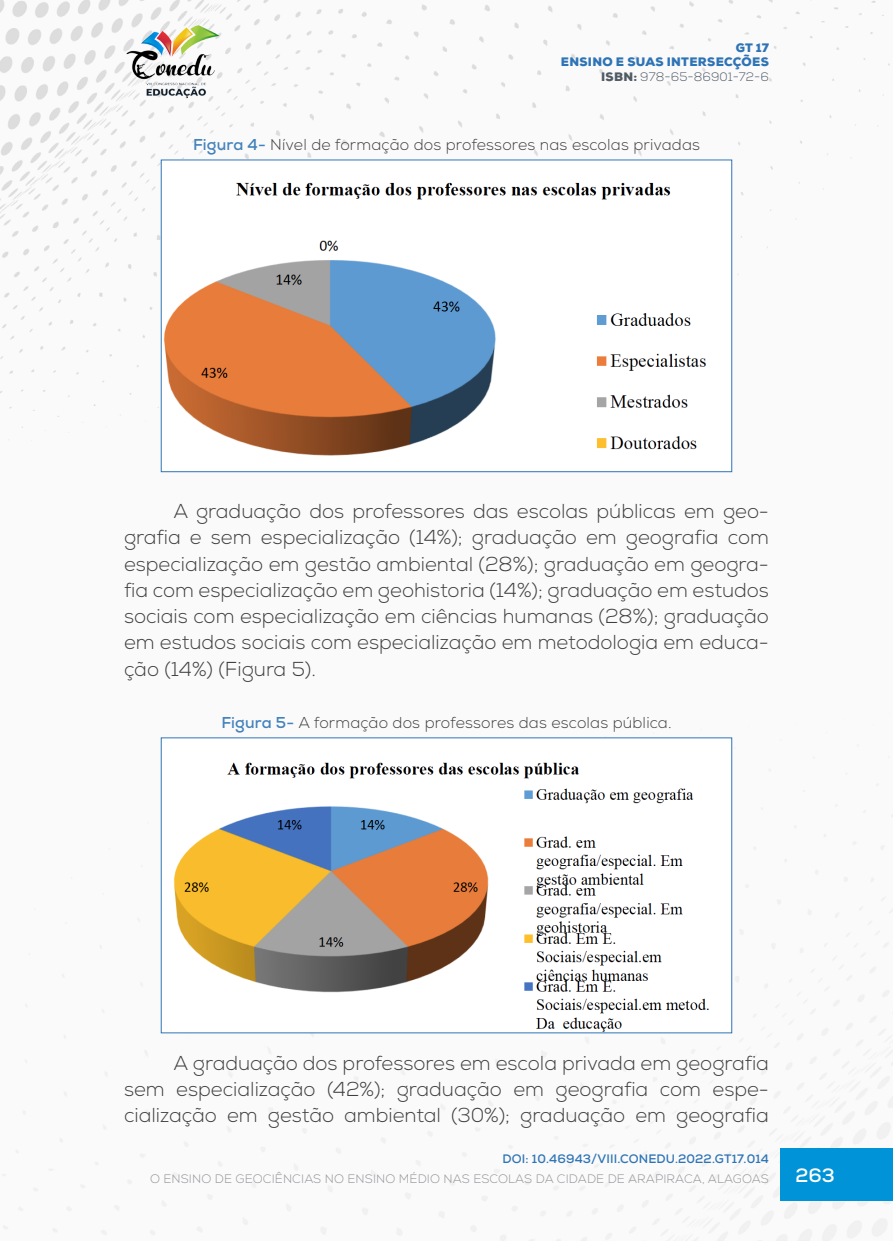
<style>
.page{position:relative;width:893px;height:1241px;background:#fff}
.page>*{position:absolute;margin:0;border:0;box-sizing:border-box;transform-origin:0 0}
._8_CORPO{font:300 20.12px/26.2px "Nexa";color:#3e3e3f;text-align:justify}
.t1{font:700 19.25px "Nexa";color:#fff}
._11_LEGENDAS{font:300 15.75px "Nexa";letter-spacing:.01em;color:#3e3e3f}
.t2{font:300 12.25px "Nexa";letter-spacing:.01em;color:#939598}
.t3{font:900 12.25px/14.7px "Nexa";letter-spacing:.025em;color:#2e74b5;text-align:right}
.t4{font:700 12.25px "Nexa";letter-spacing:.01em;color:#2e74b5}
.s1{color:#505b64}
.s2{font-weight:300;color:#505b64}
.s3{font-weight:700;color:#4382bc}
</style>
<div class="page">
<img style="left:0;top:0;width:893px;height:1240px">
<div style="left:781px;top:1148px;width:112px;height:52px;background:#0093d8"></div>
<img style="left:124px;top:25px;width:98px;height:74px">
<img style="left:163px;top:161px;width:567px;height:309px">
<img style="left:163px;top:739px;width:567px;height:292px">
<div style="left:161px;top:737px;width:571px;height:296px;border:1px solid #2e74b5"></div>
<p class="t3" style="left:561px;top:40px;width:210px">GT 17<br>ENSINO E SUAS INTERSECÇÕES<br><span class="s1">ISBN:</span> <span class="s2">978-65-86901-72-6</span></p>
<p class="_11_LEGENDAS" style="left:193px;top:136px;width:508px"><span class="s3">Figura 4-</span> Nível de formação dos professores nas escolas privadas</p>
<p class="_8_CORPO" style="left:124px;top:498px;width:646px;text-indent:50px">A graduação dos professores das escolas públicas em geo&shy;grafia e sem especialização (14%); graduação em geografia com especialização em gestão ambiental (28%); graduação em geogra&shy;fia com especialização em geohistoria (14%); graduação em estudos sociais com especialização em ciências humanas (28%); graduação em estudos sociais com especialização em metodologia em educa&shy;ção (14%) (Figura 5).</p>
<p class="_11_LEGENDAS" style="left:221px;top:713px;width:452px"><span class="s3">Figura 5-</span> A formação dos professores das escolas pública.</p>
<p class="_8_CORPO" style="left:124px;top:1050px;width:646px;text-indent:50px">A graduação dos professores em escola privada em geografia sem especialização (42%); graduação em geografia com espe&shy;cialização em gestão ambiental (30%); graduação em geografia</p>
<p class="t4" style="left:503px;top:1150px;width:268px">DOI: 10.46943/VIII.CONEDU.2022.GT17.014</p>
<p class="t2" style="left:150px;top:1171px;width:620px">O ENSINO DE GEOCIÊNCIAS NO ENSINO MÉDIO NAS ESCOLAS DA CIDADE DE ARAPIRACA, ALAGOAS</p>
<p class="t1" style="left:796px;top:1162px;width:41px">263</p>
</div>
